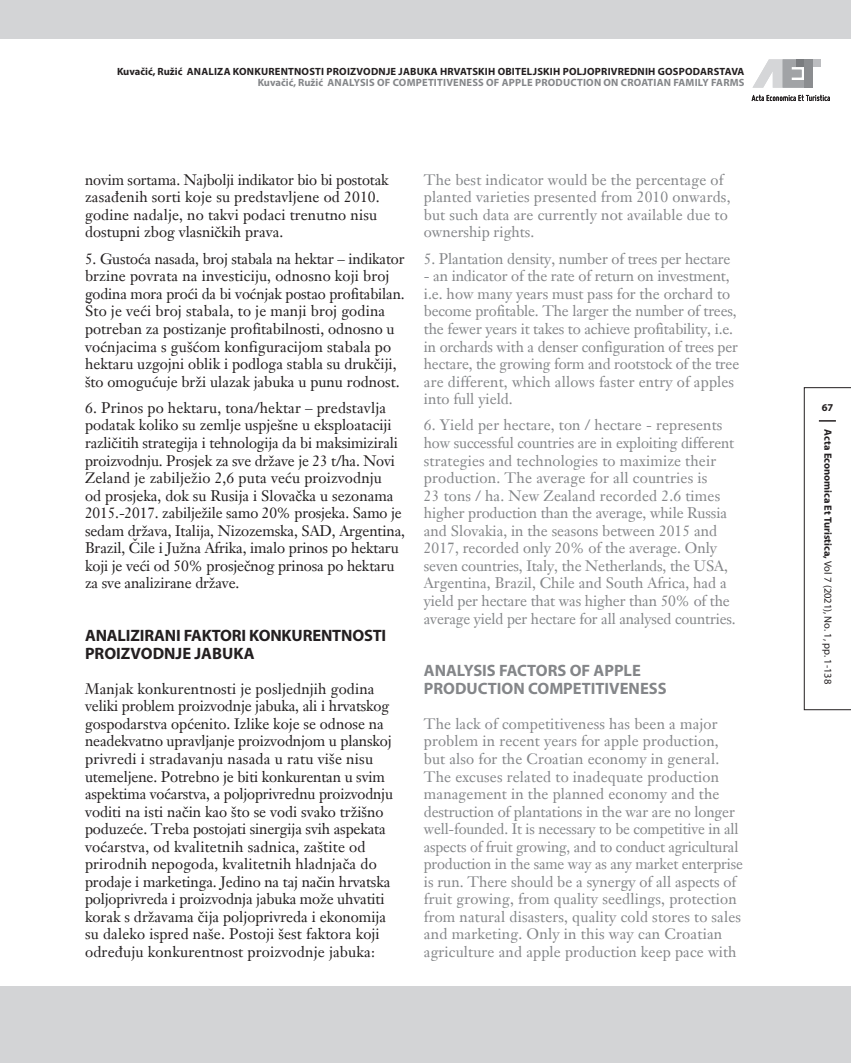
<style>
.page{position:relative;width:851px;height:1063px;background:#fff}
.page>*{position:absolute;margin:0;border:0;box-sizing:border-box;transform-origin:0 0}
.t1{font:700 16.5px/17.5px "Myriad Pro";letter-spacing:-.01em;color:#231f20}
.t2{font:700 16.5px/17.5px "Myriad Pro";color:#848689}
.t3{font:15px/17.5px "Janson HR";color:#231f20}
.t4{font:15px/17.5px "Janson HR";color:#848689}
.t5{font:700 10.5px "Myriad Pro";letter-spacing:.02em;color:#231f20}
.t6{font:700 10.5px "Myriad Pro";letter-spacing:.02em;color:#848689}
.t7{font:700 10.5px "Myriad Pro";color:#231f20}
.s1{font-weight:400}
</style>
<div class="page">
<div style="left:0;top:0;width:850px;height:38px;background:#d3d4d6"></div>
<div style="left:0;top:986px;width:850px;height:77px;background:#d3d4d6"></div>
<svg style="left:803px;top:387px;width:47px;height:323px"></svg>
<svg style="left:752px;top:59px;width:51px;height:29px"></svg>
<div style="left:803px;top:59px;width:9px;height:29px;background:#8b8d90"></div>
<div style="left:796px;top:59px;width:7px;height:8px;background:#7a7c7f"></div>
<div style="left:812px;top:59px;width:8px;height:8px;background:#bcbdc0"></div>
<svg style="left:751px;top:95px;width:78px;height:6px"></svg>
<p class="t5" style="left:117px;top:64px;width:628px">Kuvačić, Ružić ANALIZA KONKURENTNOSTI PROIZVODNJE JABUKA HRVATSKIH OBITELJSKIH POLJOPRIVREDNIH GOSPODARSTAVA</p>
<p class="t6" style="left:258px;top:76px;width:488px">Kuvačić, Ružić ANALYSIS OF COMPETITIVENESS OF APPLE PRODUCTION ON CROATIAN FAMILY FARMS</p>
<p class="t3" style="left:85px;top:171px;width:305px">novim sortama. Najbolji indikator bio bi postotak zasađenih sorti koje su predstavljene od 2010. godine nadalje, no takvi podaci trenutno nisu dostupni zbog vlasničkih prava.</p>
<p class="t3" style="left:85px;top:250px;width:321px">5. Gustoća nasada, broj stabala na hektar – indikator brzine povrata na investiciju, odnosno koji broj godina mora proći da bi voćnjak postao profitabilan.<br>Što je veći broj stabala, to je manji broj godina potreban za postizanje profitabilnosti, odnosno u voćnjacima s gušćom konfiguracijom stabala po hektaru uzgojni oblik i podloga stabla su drukčiji, što omogućuje brži ulazak jabuka u punu rodnost.</p>
<p class="t3" style="left:85px;top:399px;width:321px">6. Prinos po hektaru, tona/hektar – predstavlja podatak koliko su zemlje uspješne u eksploataciji različitih strategija i tehnologija da bi maksimizirali proizvodnju. Prosjek za sve države je 23 t/ha. Novi Zeland je zabilježio 2,6 puta veću proizvodnju<br>od prosjeka, dok su Rusija i Slovačka u sezonama 2015.-2017. zabilježile samo 20% prosjeka. Samo je sedam država, Italija, Nizozemska, SAD, Argentina, Brazil, Čile i Južna Afrika, imalo prinos po hektaru koji je veći od 50% prosječnog prinosa po hektaru za sve analizirane države.</p>
<p class="t1" style="left:85px;top:626px;width:303px">ANALIZIRANI FAKTORI KONKURENTNOSTI<br>PROIZVODNJE JABUKA</p>
<p class="t3" style="left:85px;top:680px;width:309px">Manjak konkurentnosti je posljednjih godina veliki problem proizvodnje jabuka, ali i hrvatskog gospodarstva općenito. Izlike koje se odnose na neadekvatno upravljanje proizvodnjom u planskoj privredi i stradavanju nasada u ratu više nisu utemeljene. Potrebno je biti konkurentan u svim aspektima voćarstva, a poljoprivrednu proizvodnju voditi na isti način kao što se vodi svako tržišno poduzeće. Treba postojati sinergija svih aspekata voćarstva, od kvalitetnih sadnica, zaštite od prirodnih nepogoda, kvalitetnih hladnjača do prodaje i marketinga. Jedino na taj način hrvatska poljoprivreda i proizvodnja jabuka može uhvatiti korak s državama čija poljoprivreda i ekonomija su daleko ispred naše. Postoji šest faktora koji određuju konkurentnost proizvodnje jabuka:</p>
<p class="t4" style="left:424px;top:171px;width:308px">The best indicator would be the percentage of planted varieties presented from 2010 onwards, but such data are currently not available due to ownership rights.</p>
<p class="t4" style="left:424px;top:250px;width:308px">5. Plantation density, number of trees per hectare</p>
<p class="t4" style="left:424px;top:267px;width:317px">- an indicator of the rate of return on investment, i.e. how many years must pass for the orchard to become profitable. The larger the number of trees, the fewer years it takes to achieve profitability, i.e. in orchards with a denser configuration of trees per hectare, the growing form and rootstock of the tree are different, which allows faster entry of apples into full yield.</p>
<p class="t4" style="left:424px;top:416px;width:313px">6. Yield per hectare, ton / hectare - represents how successful countries are in exploiting different strategies and technologies to maximize their production. The average for all countries is<br>23 tons / ha. New Zealand recorded 2.6 times higher production than the average, while Russia and Slovakia, in the seasons between 2015 and 2017, recorded only 20% of the average. Only seven countries, Italy, the Netherlands, the USA, Argentina, Brazil, Chile and South Africa, had a yield per hectare that was higher than 50% of the average yield per hectare for all analysed countries.</p>
<p class="t2" style="left:424px;top:661px;width:244px">ANALYSIS FACTORS OF APPLE<br>PRODUCTION COMPETITIVENESS</p>
<p class="t4" style="left:424px;top:715px;width:320px">The lack of competitiveness has been a major problem in recent years for apple production, but also for the Croatian economy in general.<br>The excuses related to inadequate production management in the planned economy and the destruction of plantations in the war are no longer well-founded. It is necessary to be competitive in all aspects of fruit growing, and to conduct agricultural production in the same way as any market enterprise is run. There should be a synergy of all aspects of fruit growing, from quality seedlings, protection from natural disasters, quality cold stores to sales and marketing. Only in this way can Croatian agriculture and apple production keep pace with</p>
<p class="t5" style="left:821px;top:401px;width:13px">67</p>
<p class="t7" style="left:834px;top:429px;width:256px;rotate:90deg">Acta Economica Et Turistica, <span class="s1">Vol 7 (2021), No. 1, pp. 1-138</span></p>
</div>
